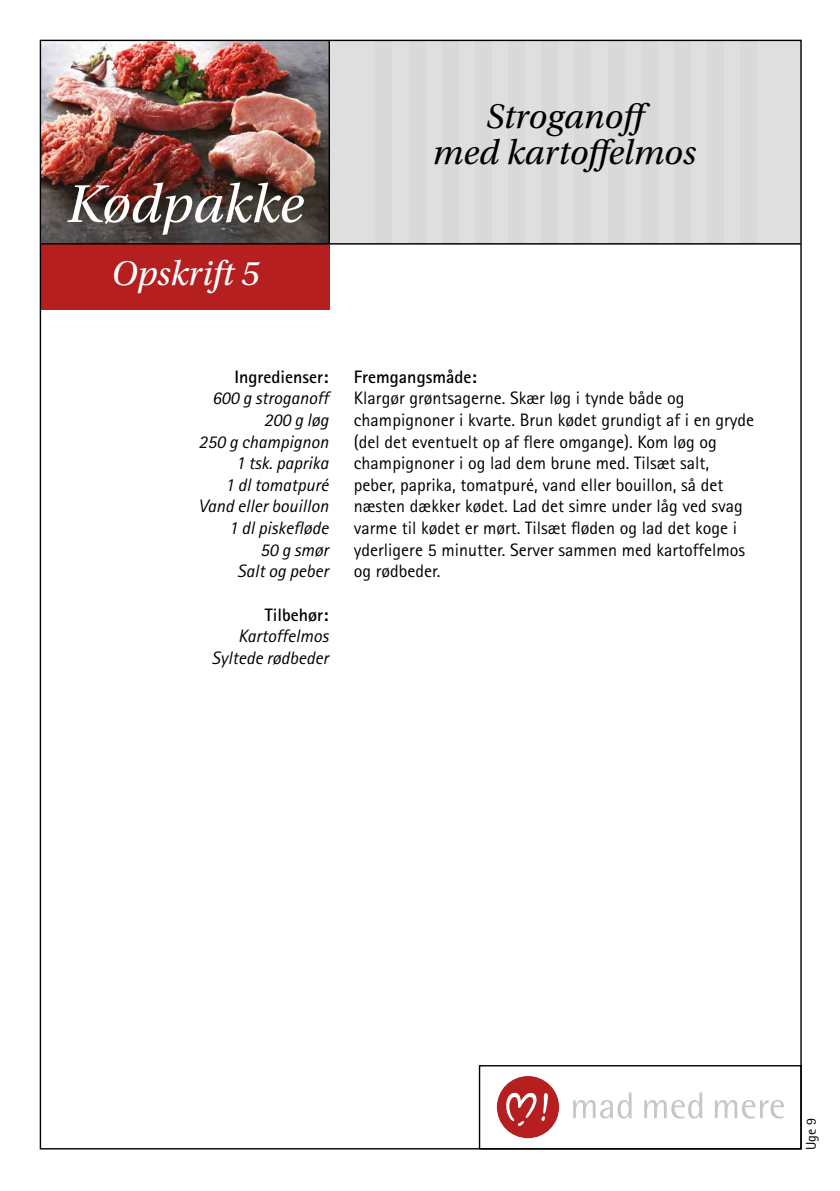
<style>
.page{position:relative;width:840px;height:1191px;background:#fff}
.page>*{position:absolute;margin:0;border:0;box-sizing:border-box;transform-origin:0 0}
.t1{font:italic 56px "Utopia Std";color:#fff}
.t2{font:italic 36px/36px "Utopia Std";color:#000;text-align:center}
.t3{font:italic 36px "Utopia Std";color:#fff}
.t4{font:18px/21.6px "Rotis Sans Serif Std";color:#000}
.t5{font:italic 18px/21.6px "Rotis Sans Serif Std";color:#000;text-align:right}
.t6{font:700 18px "Rotis Sans Serif Std";color:#000}
.t7{font:14px "Rotis Sans Serif Std";color:#000}
</style>
<div class="page">
<div style="left:41px;top:244px;width:289px;height:65px;background:#b51f1f"></div>
<img style="left:42px;top:42px;width:286px;height:201px">
<div style="left:329px;top:40px;width:471px;height:204px;background:#dfdfdf"></div>
<div style="left:375px;top:40px;width:17px;height:204px;background:#d9d9d9"></div>
<div style="left:408px;top:40px;width:17px;height:204px;background:#d9d9d9"></div>
<div style="left:441px;top:40px;width:17px;height:204px;background:#d9d9d9"></div>
<div style="left:475px;top:40px;width:16px;height:204px;background:#d9d9d9"></div>
<div style="left:508px;top:40px;width:16px;height:204px;background:#d9d9d9"></div>
<div style="left:541px;top:40px;width:16px;height:204px;background:#d9d9d9"></div>
<div style="left:574px;top:40px;width:17px;height:204px;background:#d9d9d9"></div>
<div style="left:607px;top:40px;width:17px;height:204px;background:#d9d9d9"></div>
<div style="left:640px;top:40px;width:17px;height:204px;background:#d9d9d9"></div>
<div style="left:673px;top:40px;width:17px;height:204px;background:#d9d9d9"></div>
<div style="left:706px;top:40px;width:17px;height:204px;background:#d9d9d9"></div>
<div style="left:740px;top:40px;width:16px;height:204px;background:#d9d9d9"></div>
<hr style="left:41px;top:243px;width:759px;height:1px;background:#000">
<hr style="left:328px;top:41px;width:2px;height:203px;background:#000">
<div style="left:496px;top:1076px;width:62px;height:62px;background:#b51f1f;border-radius:50%"></div>
<svg style="left:573px;top:1092px;width:58px;height:26px"></svg>
<svg style="left:644px;top:1092px;width:57px;height:26px"></svg>
<svg style="left:715px;top:1100px;width:68px;height:18px"></svg>
<svg style="left:506px;top:1092px;width:41px;height:34px"></svg>
<div style="left:478px;top:1065px;width:323px;height:84px;border:1px solid #000"></div>
<h1 class="t1" style="left:67px;top:173px;width:238px">Kødpakke</h1>
<h2 class="t3" style="left:112px;top:254px;width:149px">Opskrift 5</h2>
<h2 class="t2" style="left:432px;top:99px;width:264px">Stroganoff<br>med kartoffelmos</h2>
<p class="t6" style="left:234px;top:365px;width:95px">Ingredienser:</p>
<p class="t5" style="left:198px;top:388px;width:131px">600 g stroganoff<br>200 g løg<br>250 g champignon<br>1 tsk. paprika<br>1 dl tomatpuré<br>Vand eller bouillon<br>1 dl piskefløde<br>50 g smør<br>Salt og peber</p>
<p class="t6" style="left:265px;top:603px;width:65px">Tilbehør:</p>
<p class="t5" style="left:211px;top:625px;width:118px">Kartoffelmos<br>Syltede rødbeder</p>
<p class="t6" style="left:354px;top:365px;width:124px">Fremgangsmåde:</p>
<p class="t4" style="left:354px;top:387px;width:401px">Klargør grøntsagerne. Skær løg i tynde både og champignoner i kvarte. Brun kødet grundigt af i en gryde (del det eventuelt op af flere omgange). Kom løg og champignoner i og lad dem brune med. Tilsæt salt, peber, paprika, tomatpuré, vand eller bouillon, så det næsten dækker kødet. Lad det simre under låg ved svag varme til kødet er mørt. Tilsæt fløden og lad det koge i yderligere 5 minutter. Server sammen med kartoffelmos og rødbeder.</p>
<p class="t7" style="left:802px;top:1150px;width:33px;rotate:-90deg">Uge 9</p>
</div>
